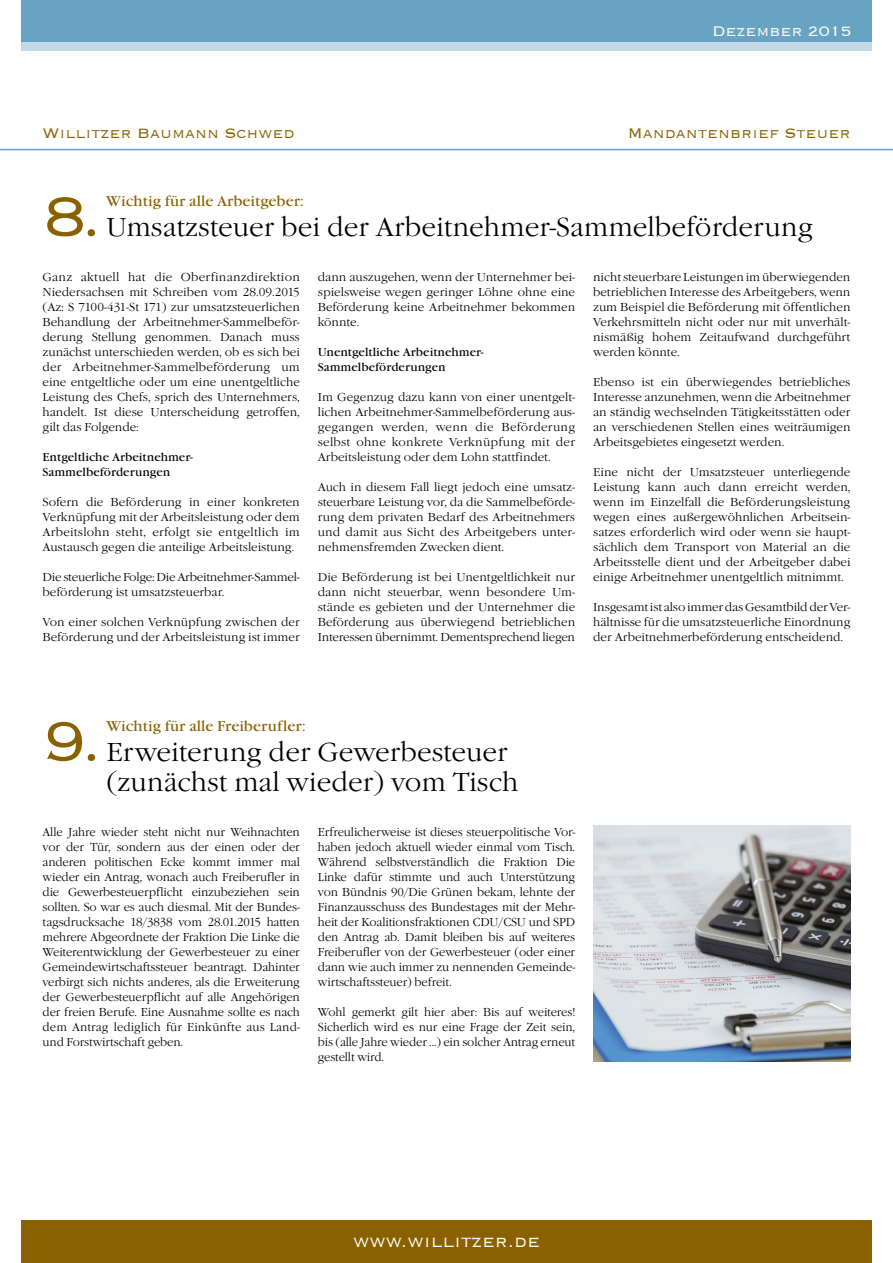
<style>
.page{position:relative;width:893px;height:1263px;background:#fff}
.page>*{position:absolute;margin:0;border:0;box-sizing:border-box;transform-origin:0 0}
.t1{font:300 73.5px "Copperplate";color:#8b6100}
.t2{font:300 27px/30px "Garamond Itc T";color:#000}
.t3{font:300 21px "Copperplate";color:#fff}
.t4{font:300 18px "Copperplate";color:#8b6100}
.t5{font:300 18px "Copperplate";color:#fff}
.t6{font:15px "Garamond Itc T";color:#8b6100}
.t7{font:300 12px/15px "Garamond Itc T";color:#000;text-align:justify}
.t8{font:12px/15px "Garamond Itc T";color:#000}
.t9{font:300 12px/15px "Garamond Itc T";letter-spacing:-.02em;color:#000}
</style>
<div class="page">
<div style="left:21px;top:1220px;width:851px;height:43px;background:#8b6100"></div>
<div style="left:21px;top:0;width:851px;height:43px;background:#69a3c3"></div>
<div style="left:21px;top:43px;width:851px;height:8px;background:#c3d9e8"></div>
<hr style="left:0;top:149px;width:893px;height:1px;background:#69a3c3">
<img style="left:593px;top:825px;width:257px;height:236px">
<h3 class="t5" style="left:712px;top:19px;width:141px">Dezember 2015</h3>
<h3 class="t4" style="left:43px;top:122px;width:254px">Willitzer Baumann Schwed</h3>
<h3 class="t4" style="left:628px;top:122px;width:224px">Mandantenbrief Steuer</h3>
<h1 class="t1" style="left:43px;top:169px;width:62px">8.</h1>
<p class="t6" style="left:106px;top:192px;width:199px">Wichtig für alle Arbeitgeber:</p>
<h2 class="t2" style="left:106px;top:212px;width:708px">Umsatzsteuer bei der Arbeitnehmer-Sammelbeförderung</h2>
<p class="t7" style="left:43px;top:270px;width:259px">Ganz aktuell hat die Oberfinanzdirektion Niedersachsen mit Schreiben vom 28.09.2015 (Az: S 7100-431-St 171) zur umsatzsteuerlichen Behandlung der Arbeitnehmer-Sammelbeför&shy;derung Stellung genommen. Danach muss zunächst unterschieden werden, ob es sich bei der Arbeitnehmer-Sammelbeförderung um eine entgeltliche oder um eine unentgeltliche Leistung des Chefs, sprich des Unternehmers, handelt. Ist diese Unterscheidung getroffen, gilt das Folgende:</p>
<p class="t8" style="left:43px;top:450px;width:152px">Entgeltliche Arbeitnehmer-<br>Sammelbeförderungen</p>
<p class="t7" style="left:43px;top:495px;width:259px">Sofern die Beförderung in einer konkreten Verknüpfung mit der Arbeitsleistung oder dem Arbeitslohn steht, erfolgt sie entgeltlich im Austausch gegen die anteilige Arbeitsleistung.</p>
<p class="t9" style="left:43px;top:570px;width:259px">Die steuerliche Folge: Die Arbeitnehmer-Sammel&shy;beförderung ist umsatzsteuerbar.</p>
<p class="t7" style="left:43px;top:615px;width:259px">Von einer solchen Verknüpfung zwischen der<br>Beförderung und der Arbeitsleistung ist immer</p>
<p class="t7" style="left:318px;top:270px;width:259px">dann auszugehen, wenn der Unternehmer bei&shy;spielsweise wegen geringer Löhne ohne eine Beförderung keine Arbeitnehmer bekommen könnte.</p>
<p class="t8" style="left:318px;top:345px;width:167px">Unentgeltliche Arbeitnehmer-<br>Sammelbeförderungen</p>
<p class="t7" style="left:318px;top:390px;width:259px">Im Gegenzug dazu kann von einer unentgelt&shy;lichen Arbeitnehmer-Sammelbeförderung aus&shy;gegangen werden, wenn die Beförderung selbst ohne konkrete Verknüpfung mit der Arbeitsleistung oder dem Lohn stattfindet.</p>
<p class="t7" style="left:318px;top:480px;width:259px">Auch in diesem Fall liegt jedoch eine umsatz&shy;steuerbare Leistung vor, da die Sammelbeförde&shy;rung dem privaten Bedarf des Arbeitnehmers und damit aus Sicht des Arbeitgebers unter&shy;nehmensfremden Zwecken dient.</p>
<p class="t7" style="left:318px;top:570px;width:259px">Die Beförderung ist bei Unentgeltlichkeit nur dann nicht steuerbar, wenn besondere Um&shy;stände es gebieten und der Unternehmer die Beförderung aus überwiegend betrieblichen Interessen übernimmt. Dementsprechend liegen</p>
<p class="t7" style="left:593px;top:270px;width:259px">nicht steuerbare Leistungen im überwiegenden betrieblichen Interesse des Arbeitgebers, wenn zum Beispiel die Beförderung mit öffentlichen Verkehrsmitteln nicht oder nur mit unverhält&shy;nismäßig hohem Zeitaufwand durchgeführt werden könnte.</p>
<p class="t7" style="left:593px;top:375px;width:259px">Ebenso ist ein überwiegendes betriebliches Interesse anzunehmen, wenn die Arbeitnehmer an ständig wechselnden Tätigkeitsstätten oder an verschiedenen Stellen eines weiträumigen Arbeitsgebietes eingesetzt werden.</p>
<p class="t7" style="left:593px;top:465px;width:259px">Eine nicht der Umsatzsteuer unterliegende Leistung kann auch dann erreicht werden, wenn im Einzelfall die Beförderungsleistung wegen eines außergewöhnlichen Arbeitsein&shy;satzes erforderlich wird oder wenn sie haupt&shy;sächlich dem Transport von Material an die Arbeitsstelle dient und der Arbeitgeber dabei einige Arbeitnehmer unentgeltlich mitnimmt.</p>
<p class="t7" style="left:593px;top:600px;width:259px">Insgesamt ist also immer das Gesamtbild der Ver&shy;hältnisse für die umsatzsteuerliche Einordnung der Arbeitnehmerbeförderung entscheidend.</p>
<p class="t6" style="left:106px;top:717px;width:201px">Wichtig für alle Freiberufler:</p>
<h1 class="t1" style="left:43px;top:694px;width:62px">9.</h1>
<h2 class="t2" style="left:106px;top:737px;width:414px">Erweiterung der Gewerbesteuer (zunächst mal wieder) vom Tisch</h2>
<p class="t7" style="left:43px;top:825px;width:259px">Alle Jahre wieder steht nicht nur Weihnachten vor der Tür, sondern aus der einen oder der anderen politischen Ecke kommt immer mal wieder ein Antrag, wonach auch Freiberufler in die Gewerbesteuerpflicht einzubeziehen sein sollten. So war es auch diesmal. Mit der Bundes&shy;tagsdrucksache 18/3838 vom 28.01.2015 hatten mehrere Abgeordnete der Fraktion Die Linke die Weiterentwicklung der Gewerbesteuer zu einer Gemeindewirtschaftssteuer beantragt. Dahinter verbirgt sich nichts anderes, als die Erweiterung der Gewerbesteuerpflicht auf alle Angehörigen der freien Berufe. Eine Ausnahme sollte es nach dem Antrag lediglich für Einkünfte aus Land&shy;und Forstwirtschaft geben.</p>
<p class="t7" style="left:318px;top:825px;width:259px">Erfreulicherweise ist dieses steuerpolitische Vor&shy;haben jedoch aktuell wieder einmal vom Tisch.<br>Während selbstverständlich die Fraktion Die Linke dafür stimmte und auch Unterstützung von Bündnis 90/Die Grünen bekam, lehnte der Finanzausschuss des Bundestages mit der Mehr&shy;heit der Koalitionsfraktionen CDU/CSU und SPD den Antrag ab. Damit bleiben bis auf weiteres Freiberufler von der Gewerbesteuer (oder einer dann wie auch immer zu nennenden Gemeinde&shy;wirtschaftssteuer) befreit.</p>
<p class="t7" style="left:318px;top:1005px;width:259px">Wohl gemerkt gilt hier aber: Bis auf weiteres!<br>Sicherlich wird es nur eine Frage der Zeit sein, bis (alle Jahre wieder ...) ein solcher Antrag erneut gestellt wird.</p>
<h3 class="t3" style="left:353px;top:1227px;width:188px">www.willitzer.de</h3>
</div>
